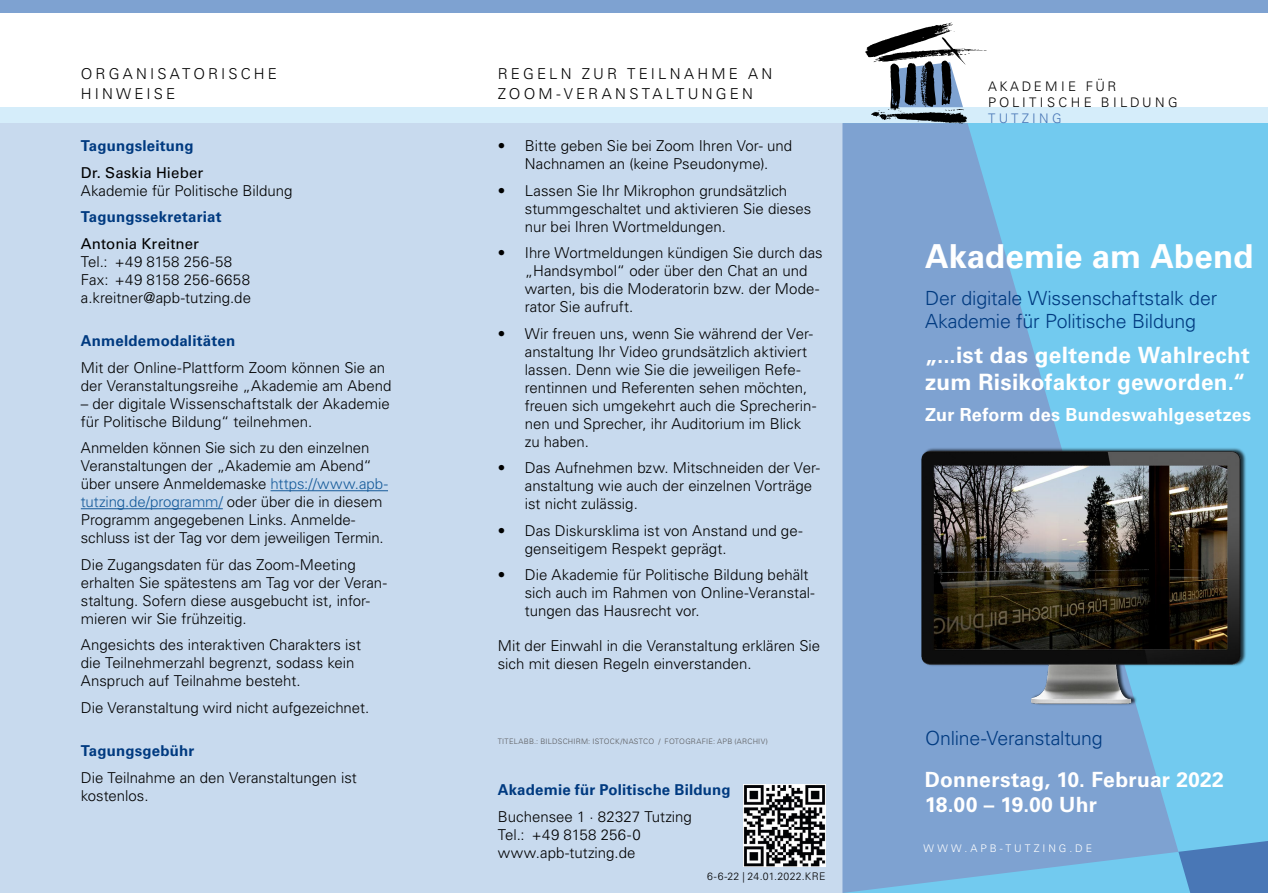
<style>
.page{position:relative;width:1268px;height:893px;background:#fff}
.page>*{position:absolute;margin:0;border:0;box-sizing:border-box;transform-origin:0 0}
.t1{font:700 33px "Univers LT Std";color:#fff}
.t2{font:700 22.5px/27px "Univers LT Std";letter-spacing:.015em;color:#fff}
.t3{font:700 21px/25.2px "Univers LT Std";letter-spacing:.01em;color:#fff}
.t4{font:300 19.5px/23.4px "Univers LT Std";letter-spacing:-.01em;color:#003a80}
.t5{font:700 18px "Univers LT Std";letter-spacing:.015em;color:#fff}
.t6{font:300 15px/18px "Univers LT Std";color:#000}
.t7{font:700 15px "Univers LT Std";letter-spacing:.01em;color:#003a80}
.t8{font:300 15px/20.5px "Univers LT Std";letter-spacing:.21em;color:#000}
.t9{font:15px "Univers LT Std";letter-spacing:.01em;color:#000}
.t10{font:300 15px/20.5px "Univers LT Std";letter-spacing:.205em;color:#000}
.t11{font:300 13.2px/15.9px "Univers LT Std";letter-spacing:.245em;color:#000}
.t12{font:300 13.2px "Univers LT Std";letter-spacing:.25em;color:#4977b6}
.t13{font:300 10.5px "Univers LT Std";letter-spacing:.025em;color:#000}
.t14{font:300 10.5px "Univers LT Std";letter-spacing:.285em;color:#fff}
.t15{font:300 7.5px "Univers LT Std";letter-spacing:.03em;color:#58585a}
.s1{color:#165b9a}
</style>
<div class="page">
<div style="left:0;top:0;width:1267px;height:13px;background:#7ea2d1"></div>
<div style="left:0;top:107px;width:1267px;height:16px;background:#d5edfa"></div>
<div style="left:842px;top:123px;width:425px;height:770px;background:#72caef"></div>
<div style="left:0;top:123px;width:842px;height:770px;background:#c8daee"></div>
<svg style="left:842px;top:123px;width:336px;height:770px;fill:#7ea2d1"></svg>
<svg style="left:865px;top:23px;width:121px;height:101px"></svg>
<img style="left:743px;top:784px;width:82px;height:82px">
<img style="left:919px;top:449px;width:326px;height:259px">
<hr style="left:270px;top:490px;width:118px;height:1px;background:#165b9a">
<hr style="left:81px;top:508px;width:142px;height:1px;background:#165b9a">
<svg style="left:1178px;top:841px;width:89px;height:52px"></svg>
<p class="t10" style="left:81px;top:63px;width:198px">ORGANISATORISCHE<br>HINWEISE</p>
<p class="t7" style="left:81px;top:137px;width:114px">Tagungsleitung</p>
<p class="t9" style="left:81px;top:163px;width:124px">Dr. Saskia Hieber</p>
<p class="t6" style="left:81px;top:181px;width:213px">Akademie für Politische Bildung</p>
<p class="t7" style="left:81px;top:208px;width:142px">Tagungssekretariat</p>
<p class="t9" style="left:81px;top:234px;width:120px">Antonia Kreitner</p>
<p class="t6" style="left:81px;top:252px;width:172px">Tel.: +49 8158 256-58<br>Fax: +49 8158 256-6658 a.kreitner@apb-tutzing.de</p>
<p class="t7" style="left:81px;top:332px;width:156px">Anmeldemodalitäten</p>
<p class="t6" style="left:81px;top:358px;width:312px">Mit der Online-Plattform Zoom können Sie an der Veranstaltungsreihe „Akademie am Abend</p>
<p class="t6" style="left:81px;top:394px;width:310px">– der digitale Wissenschaftstalk der Akademie für Politische Bildung“ teilnehmen.</p>
<p class="t6" style="left:81px;top:439px;width:308px">Anmelden können Sie sich zu den einzelnen Veranstaltungen der „Akademie am Abend“ über unsere Anmeldemaske <span class="s1">https://www.apb&shy;tutzing.de/programm/</span> oder über die in diesem Programm angegebenen Links. Anmelde&shy;schluss ist der Tag vor dem jeweiligen Termin.</p>
<p class="t6" style="left:81px;top:555px;width:307px">Die Zugangsdaten für das Zoom-Meeting erhalten Sie spätestens am Tag vor der Veran&shy;staltung. Sofern diese ausgebucht ist, infor&shy;mieren wir Sie frühzeitig.</p>
<p class="t6" style="left:81px;top:636px;width:281px">Angesichts des interaktiven Charakters ist die Teilnehmerzahl begrenzt, sodass kein<br>Anspruch auf Teilnahme besteht.</p>
<p class="t6" style="left:81px;top:698px;width:290px">Die Veranstaltung wird nicht aufgezeichnet.</p>
<p class="t7" style="left:81px;top:742px;width:115px">Tagungsgebühr</p>
<p class="t6" style="left:81px;top:768px;width:277px">Die Teilnahme an den Veranstaltungen ist kostenlos.</p>
<p class="t8" style="left:497px;top:63px;width:276px">REGELN ZUR TEILNAHME AN<br>ZOOM-VERANSTALTUNGEN</p>
<p class="t6" style="left:497px;top:137px;width:295px;text-align:center">• Bitte geben Sie bei Zoom Ihren Vor- und<br>Nachnamen an (keine Pseudonyme).</p>
<p class="t6" style="left:524px;top:181px;width:288px;text-indent:-27px">• Lassen Sie Ihr Mikrophon grundsätzlich stummgeschaltet und aktivieren Sie dieses nur bei Ihren Wortmeldungen.</p>
<p class="t6" style="left:524px;top:244px;width:299px;text-indent:-27px">• Ihre Wortmeldungen kündigen Sie durch das „Handsymbol“ oder über den Chat an und warten, bis die Moderatorin bzw. der Mode&shy;rator Sie aufruft.</p>
<p class="t6" style="left:524px;top:324px;width:293px;text-indent:-27px">• Wir freuen uns, wenn Sie während der Ver&shy;anstaltung Ihr Video grundsätzlich aktiviert lassen. Denn wie Sie die jeweiligen Refe&shy;rentinnen und Referenten sehen möchten, freuen sich umgekehrt auch die Sprecherin&shy;nen und Sprecher, ihr Auditorium im Blick zu haben.</p>
<p class="t6" style="left:524px;top:459px;width:296px;text-indent:-27px">• Das Aufnehmen bzw. Mitschneiden der Ver&shy;anstaltung wie auch der einzelnen Vorträge ist nicht zulässig.</p>
<p class="t6" style="left:524px;top:521px;width:279px;text-indent:-27px">• Das Diskursklima ist von Anstand und ge&shy;genseitigem Respekt geprägt.</p>
<p class="t6" style="left:524px;top:566px;width:291px;text-indent:-27px">• Die Akademie für Politische Bildung behält sich auch im Rahmen von Online-Veranstal&shy;tungen das Hausrecht vor.</p>
<p class="t6" style="left:497px;top:637px;width:324px">Mit der Einwahl in die Veranstaltung erklären Sie sich mit diesen Regeln einverstanden.</p>
<p class="t15" style="left:497px;top:737px;width:271px">TITELABB.: BILDSCHIRM: ISTOCK/NASTCO / FOTOGRAFIE: APB (ARCHIV)</p>
<p class="t7" style="left:497px;top:781px;width:234px">Akademie für Politische Bildung</p>
<p class="t6" style="left:497px;top:807px;width:195px">Buchensee 1 · 82327 Tutzing<br>Tel.: +49 8158 256-0 www.apb-tutzing.de</p>
<p class="t13" style="left:707px;top:870px;width:120px">6-6-22 | 24.01.2022.KRE</p>
<p class="t11" style="left:987px;top:79px;width:191px">AKADEMIE FÜR<br>POLITISCHE BILDUNG</p>
<p class="t12" style="left:987px;top:110px;width:75px">TUTZING</p>
<h1 class="t1" style="left:924px;top:237px;width:330px">Akademie am Abend</h1>
<h3 class="t4" style="left:924px;top:286px;width:294px">Der digitale Wissenschaftstalk der<br>Akademie für Politische Bildung</h3>
<h2 class="t2" style="left:924px;top:342px;width:326px">„...ist das geltende Wahlrecht zum Risikofaktor geworden.“</h2>
<p class="t5" style="left:924px;top:403px;width:328px">Zur Reform des Bundeswahlgesetzes</p>
<h3 class="t4" style="left:924px;top:727px;width:179px">Online-Veranstaltung</h3>
<h3 class="t3" style="left:924px;top:767px;width:300px">Donnerstag, 10. Februar 2022<br>18.00 – 19.00 Uhr</h3>
<p class="t14" style="left:923px;top:842px;width:170px">WWW.APB-TUTZING.DE</p>
</div>
